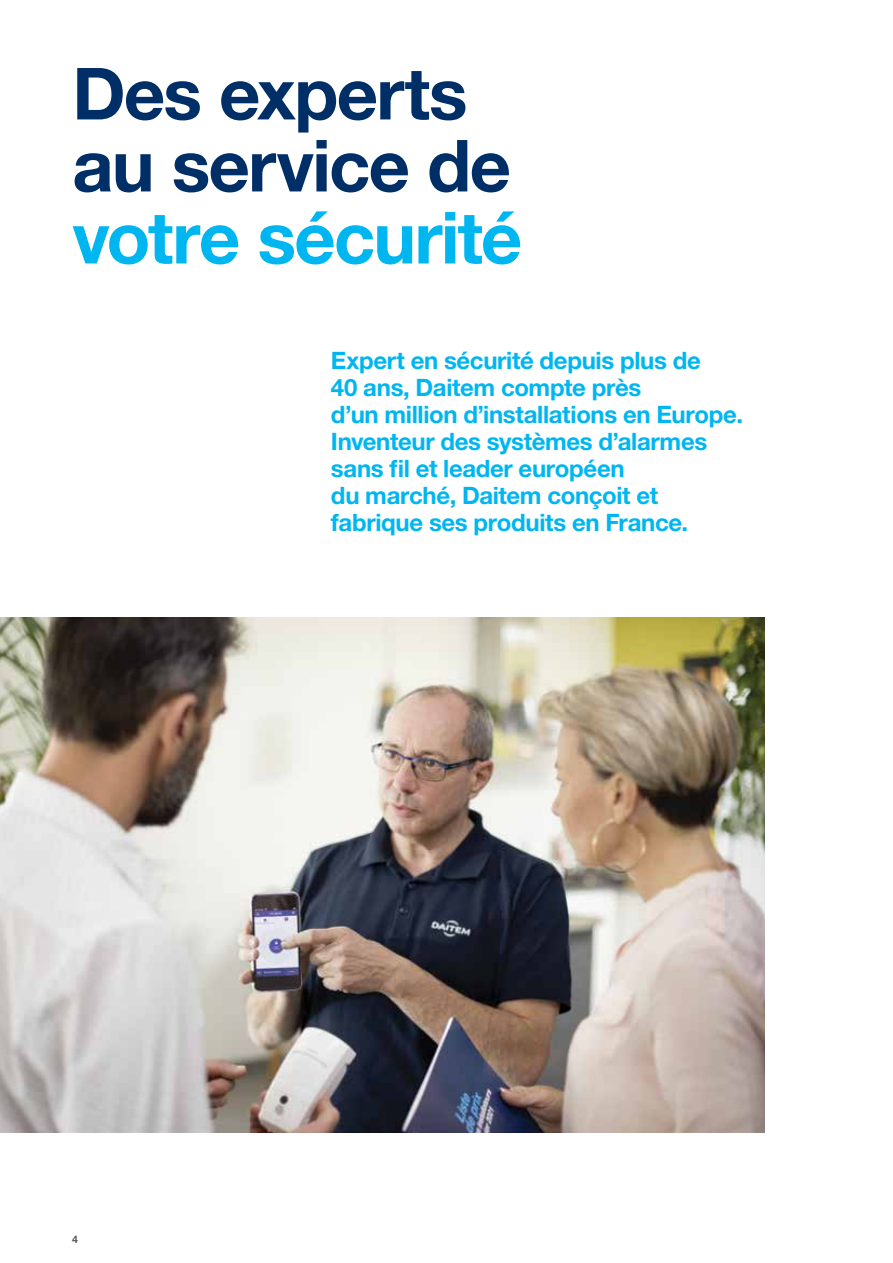
<style>
.page{position:relative;width:893px;height:1263px;background:#fff}
.page>*{position:absolute;margin:0;border:0;box-sizing:border-box;transform-origin:0 0}
.t1{font:700 72px/72px "Helvetica Neue LT Std";letter-spacing:-.025em;color:#002f67}
.t2{font:700 72px "Helvetica Neue LT Std";letter-spacing:-.025em;color:#00b6f1}
.t3{font:700 24px/27px "Helvetica Neue LT Std";letter-spacing:-.015em;color:#00b6f1}
.t4{font:700 10.5px "Helvetica Neue LT Std";color:#58595b}
</style>
<div class="page">
<img style="left:0;top:617px;width:764px;height:515px">
<h1 class="t1" style="left:72px;top:56px;width:440px">Des experts au service de</h1>
<h1 class="t2" style="left:72px;top:193px;width:451px">votre sécurité</h1>
<p class="t3" style="left:331px;top:346px;width:414px">Expert en sécurité depuis plus de<br>40 ans, Daitem compte près<br>d’un million d’installations en Europe.<br>Inventeur des systèmes d’alarmes sans fil et leader européen<br>du marché, Daitem conçoit et fabrique ses produits en France.</p>
<p class="t4" style="left:72px;top:1232px;width:7px">4</p>
</div>
